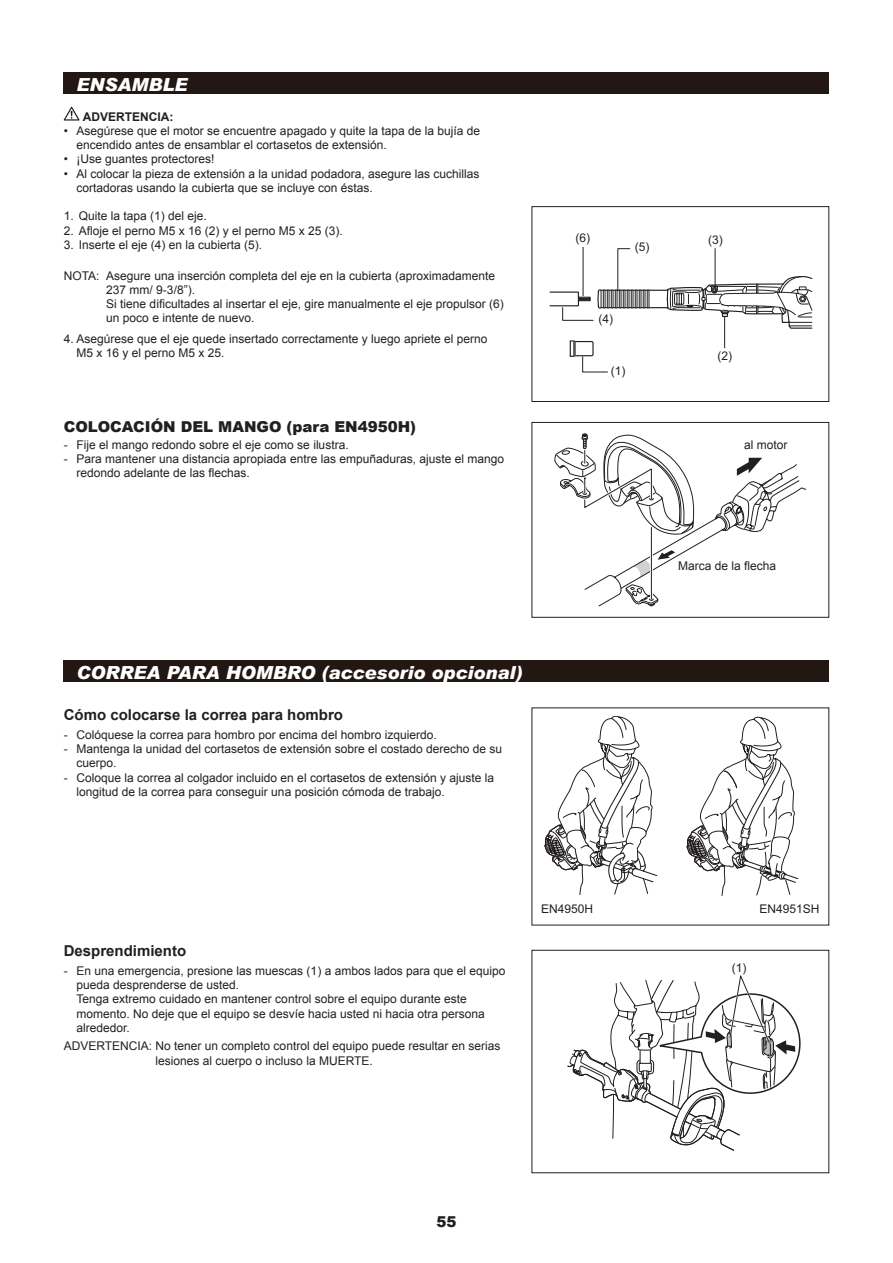
<style>
.page{position:relative;width:893px;height:1263px;background:#fff}
.page>*{position:absolute;margin:0;border:0;box-sizing:border-box;transform-origin:0 0}
.t1{font:italic 900 18px "Arial";color:#fff}
.t2{font:700 15px "Arial";color:#231f20}
.t3{font:900 15px "Arial";color:#231f20}
.t4{font:12px/14.2px "Arial";color:#231f20}
.t5{font:700 12px "Arial";color:#231f20}
</style>
<div class="page">
<svg style="left:64px;top:107px;width:15px;height:14px"></svg>
<svg style="left:554px;top:433px;width:252px;height:173px"></svg>
<div style="left:531px;top:422px;width:298px;height:196px;border:1px solid #231f20"></div>
<div style="left:64px;top:72px;width:765px;height:22px;background:#221713"></div>
<div style="left:64px;top:660px;width:765px;height:22px;background:#221713"></div>
<svg style="left:549px;top:247px;width:263px;height:126px"></svg>
<div style="left:699px;top:353px;width:90px;height:19px;background:#fff"></div>
<div style="left:531px;top:206px;width:298px;height:196px;border:1px solid #231f20"></div>
<svg style="left:544px;top:716px;width:114px;height:179px"></svg>
<svg style="left:686px;top:716px;width:113px;height:180px"></svg>
<svg style="left:567px;top:975px;width:234px;height:176px"></svg>
<h1 class="t1" style="left:77px;top:73px;width:112px">ENSAMBLE</h1>
<p class="t5" style="left:83px;top:108px;width:92px">ADVERTENCIA:</p>
<p class="t4" style="left:77px;top:124px;width:405px;text-indent:-13px">• Asegúrese que el motor se encuentre apagado y quite la tapa de la bujía de encendido antes de ensamblar el cortasetos de extensión.</p>
<p class="t4" style="left:64px;top:152px;width:152px">• ¡Use guantes protectores!</p>
<p class="t4" style="left:77px;top:166px;width:404px;text-indent:-13px">• Al colocar la pieza de extensión a la unidad podadora, asegure las cuchillas cortadoras usando la cubierta que se incluye con éstas.</p>
<p class="t4" style="left:64px;top:209px;width:145px">1. Quite la tapa (1) del eje.</p>
<p class="t4" style="left:64px;top:223px;width:281px">2. Afloje el perno M5 x 16 (2) y el perno M5 x 25 (3).</p>
<p class="t4" style="left:64px;top:238px;width:200px">3. Inserte el eje (4) en la cubierta (5).</p>
<p class="t4" style="left:106px;top:268px;width:399px;text-indent:-43px">NOTA: Asegure una inserción completa del eje en la cubierta (aproximadamente 237 mm/ 9-3/8”).<br>Si tiene dificultades al insertar el eje, gire manualmente el eje propulsor (6) un poco e intente de nuevo.</p>
<p class="t4" style="left:76px;top:332px;width:412px;text-indent:-13px">4. Asegúrese que el eje quede insertado correctamente y luego apriete el perno<br>M5 x 16 y el perno M5 x 25.</p>
<p class="t3" style="left:64px;top:416px;width:354px">COLOCACIÓN DEL MANGO (para EN4950H)</p>
<p class="t4" style="left:64px;top:438px;width:286px">- Fije el mango redondo sobre el eje como se ilustra.</p>
<p class="t4" style="left:77px;top:452px;width:429px;text-indent:-13px">- Para mantener una distancia apropiada entre las empuñaduras, ajuste el mango redondo adelante de las flechas.</p>
<h1 class="t1" style="left:77px;top:661px;width:447px">CORREA PARA HOMBRO (accesorio opcional)</h1>
<p class="t2" style="left:64px;top:705px;width:281px">Cómo colocarse la correa para hombro</p>
<p class="t4" style="left:64px;top:728px;width:374px">- Colóquese la correa para hombro por encima del hombro izquierdo.</p>
<p class="t4" style="left:77px;top:742px;width:427px;text-indent:-13px">- Mantenga la unidad del cortasetos de extensión sobre el costado derecho de su cuerpo.</p>
<p class="t4" style="left:77px;top:770px;width:419px;text-indent:-13px">- Coloque la correa al colgador incluido en el cortasetos de extensión y ajuste la longitud de la correa para conseguir una posición cómoda de trabajo.</p>
<p class="t4" style="left:576px;top:231px;width:16px">(6)</p>
<p class="t4" style="left:635px;top:240px;width:16px">(5)</p>
<p class="t4" style="left:598px;top:311px;width:16px">(4)</p>
<p class="t4" style="left:611px;top:364px;width:16px">(1)</p>
<p class="t4" style="left:708px;top:233px;width:16px">(3)</p>
<p class="t4" style="left:717px;top:349px;width:16px">(2)</p>
<p class="t4" style="left:744px;top:438px;width:45px">al motor</p>
<p class="t4" style="left:678px;top:558px;width:100px">Marca de la flecha</p>
<p class="t2" style="left:64px;top:941px;width:124px">Desprendimiento</p>
<p class="t4" style="left:77px;top:964px;width:430px;text-indent:-13px">- En una emergencia, presione las muescas (1) a ambos lados para que el equipo pueda desprenderse de usted.<br>Tenga extremo cuidado en mantener control sobre el equipo durante este momento. No deje que el equipo se desvíe hacia usted ni hacia otra persona alrededor.</p>
<p class="t4" style="left:156px;top:1039px;width:346px;text-indent:-92px">ADVERTENCIA: No tener un completo control del equipo puede resultar en serias lesiones al cuerpo o incluso la MUERTE.</p>
<p class="t4" style="left:541px;top:902px;width:54px">EN4950H</p>
<p class="t4" style="left:760px;top:902px;width:62px">EN4951SH</p>
<p class="t4" style="left:732px;top:960px;width:16px">(1)</p>
<p class="t3" style="left:436px;top:1210px;width:22px">55</p>
</div>
